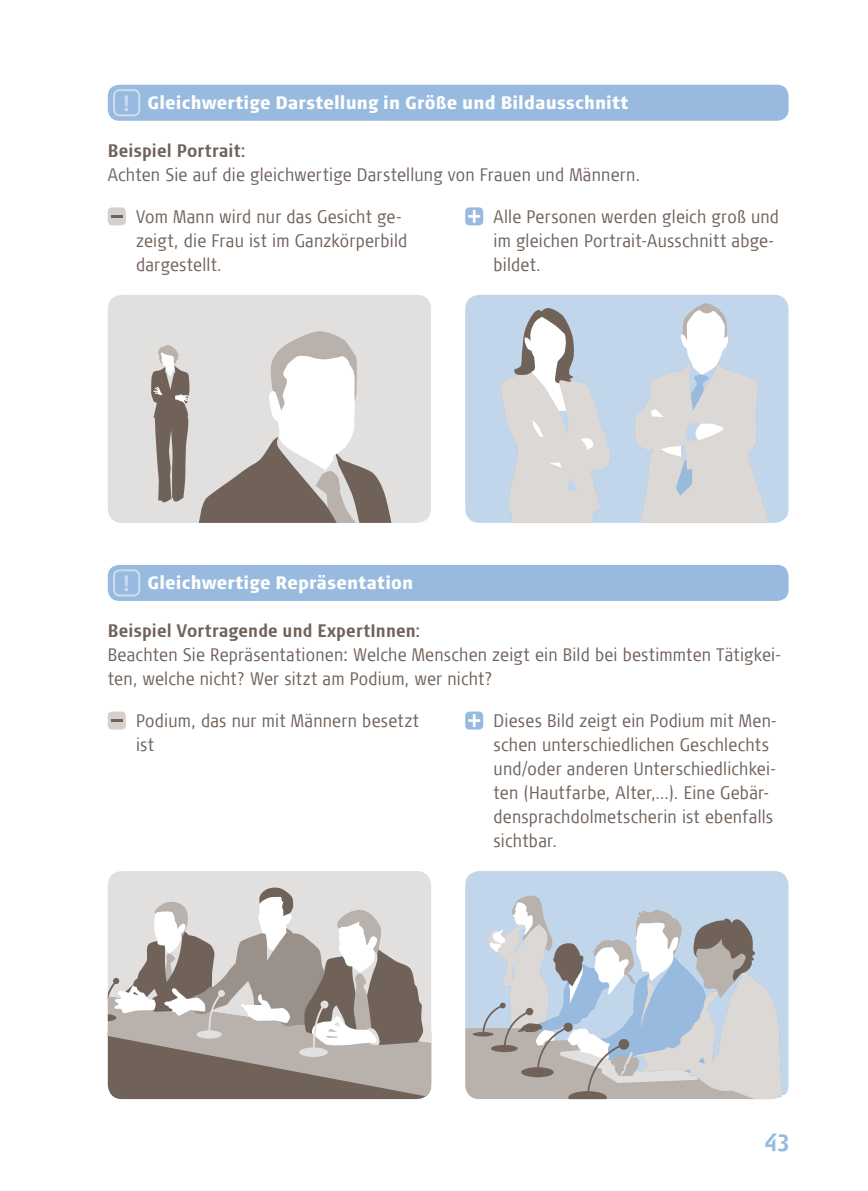
<style>
.page{position:relative;width:868px;height:1191px;background:#fff}
.page>*{position:absolute;margin:0;border:0;box-sizing:border-box;transform-origin:0 0}
.t1{font:700 24px "Signa Cond";color:#97bade}
.t2{font:300 18px/24px "Signa Cond";letter-spacing:.01em;color:#706259}
.t3{font:900 18px "Signa Cond";letter-spacing:.015em;color:#fff}
.t4{font:700 18px "Signa Cond";letter-spacing:.015em;color:#706259}
.s1{font-size:22px;color:#cbddef}
</style>
<div class="page">
<div style="left:108px;top:207px;width:18px;height:18px;background:#d4d0cd;border-radius:4px"></div>
<svg style="left:111px;top:215px;width:12px;height:3px"></svg>
<div style="left:465px;top:207px;width:18px;height:18px;background:#97bade;border-radius:4px"></div>
<svg style="left:468px;top:210px;width:12px;height:13px"></svg>
<div style="left:108px;top:711px;width:18px;height:18px;background:#d4d0cd;border-radius:4px"></div>
<svg style="left:111px;top:719px;width:12px;height:3px"></svg>
<div style="left:465px;top:711px;width:18px;height:18px;background:#97bade;border-radius:4px"></div>
<svg style="left:468px;top:714px;width:12px;height:13px"></svg>
<div style="left:108px;top:85px;width:680px;height:36px;background:#97bade;border-radius:11px"></div>
<div style="left:113px;top:89px;width:27px;height:27px;border:2px solid #cbddef;border-radius:6px"></div>
<div style="left:108px;top:565px;width:680px;height:36px;background:#97bade;border-radius:11px"></div>
<div style="left:113px;top:569px;width:27px;height:27px;border:2px solid #cbddef;border-radius:6px"></div>
<div style="left:108px;top:295px;width:323px;height:228px;background:#e2e0de"></div>
<svg style="left:199px;top:330px;width:192px;height:193px"></svg>
<svg style="left:151px;top:345px;width:39px;height:157px;background:#9c938c"></svg>
<div style="left:108px;top:871px;width:323px;height:16px;background:#e2e0de"></div>
<svg style="left:108px;top:887px;width:323px;height:212px;background:#b1aaa5"></svg>
<div style="left:320px;top:1000px;width:8px;height:8px;background:#e2e0de;border-radius:50%"></div>
<div style="left:299px;top:1047px;width:29px;height:10px;background:#e2e0de;border-radius:50%"></div>
<div style="left:465px;top:295px;width:323px;height:228px;background:#c1d6eb"></div>
<svg style="left:632px;top:303px;width:136px;height:220px;background:#d2d9e0"></svg>
<svg style="left:500px;top:307px;width:110px;height:216px;background:#cfd3d8"></svg>
<div style="left:465px;top:871px;width:323px;height:223px;background:#c1d6eb"></div>
<svg style="left:465px;top:895px;width:317px;height:204px;background:#bfc7d0"></svg>
<p class="t3" style="left:122px;top:91px;width:507px"><span class="s1">!</span> Gleichwertige Darstellung in Größe und Bildausschnitt</p>
<p class="t4" style="left:108px;top:140px;width:140px">Beispiel Portrait:</p>
<p class="t2" style="left:108px;top:163px;width:534px">Achten Sie auf die gleichwertige Darstellung von Frauen und Männern.</p>
<p class="t2" style="left:136px;top:205px;width:273px">Vom Mann wird nur das Gesicht ge&shy;zeigt, die Frau ist im Ganzkörperbild dargestellt.</p>
<p class="t2" style="left:493px;top:205px;width:287px">Alle Personen werden gleich groß und im gleichen Portrait-Ausschnitt abge&shy;bildet.</p>
<p class="t3" style="left:122px;top:571px;width:292px"><span class="s1">!</span> Gleichwertige Repräsentation</p>
<p class="t4" style="left:108px;top:620px;width:314px">Beispiel Vortragende und ExpertInnen:</p>
<p class="t2" style="left:108px;top:643px;width:675px">Beachten Sie Repräsentationen: Welche Menschen zeigt ein Bild bei bestimmten Tätigkei&shy;ten, welche nicht? Wer sitzt am Podium, wer nicht?</p>
<p class="t2" style="left:136px;top:709px;width:284px">Podium, das nur mit Männern besetzt ist</p>
<p class="t2" style="left:493px;top:709px;width:285px">Dieses Bild zeigt ein Podium mit Men&shy;schen unterschiedlichen Geschlechts und/oder anderen Unterschiedlichkei&shy;ten (Hautfarbe, Alter,…). Eine Gebär&shy;densprachdolmetscherin ist ebenfalls sichtbar.</p>
<h1 class="t1" style="left:764px;top:1125px;width:25px">43</h1>
</div>
